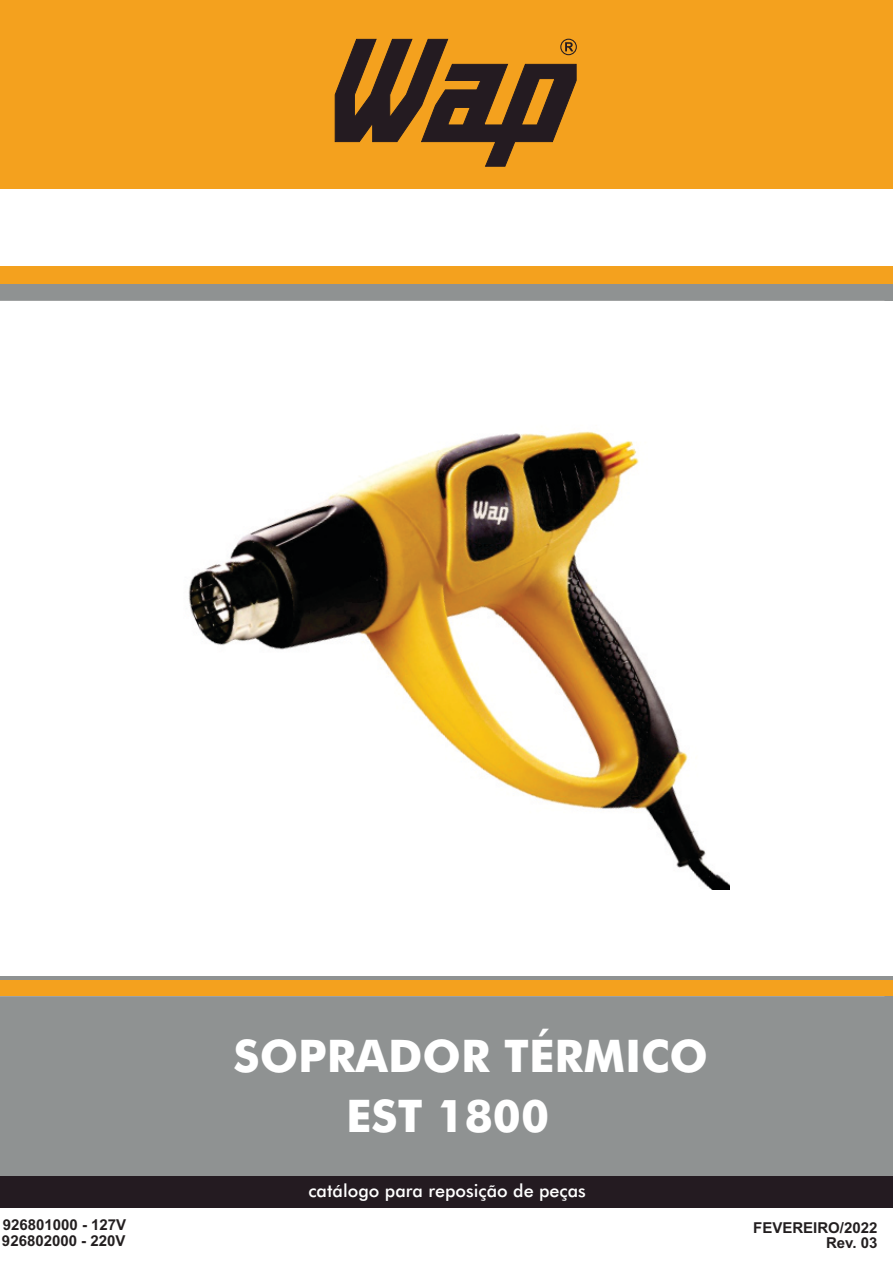
<style>
.page{position:relative;width:893px;height:1262px;background:#fff}
.page>*{position:absolute;margin:0;border:0;box-sizing:border-box;transform-origin:0 0}
.t1{font:700 45px/60px "Futura BT";color:#fff}
.t2{font:500 18px "Futura BT";color:#fff}
.t3{font:700 15px/16.5px "Arial";color:#231f20}
</style>
<div class="page">
<div style="left:0;top:54px;width:893px;height:1153px;background:#8f9292"></div>
<div style="left:0;top:0;width:893px;height:283px;background:#f4a11e"></div>
<div style="left:0;top:301px;width:893px;height:675px;background:#fff"></div>
<div style="left:0;top:189px;width:893px;height:77px;background:#fff"></div>
<div style="left:0;top:980px;width:892px;height:16px;background:#f4a11e"></div>
<div style="left:560px;top:39px;width:17px;height:16px;border:1px solid #241b21;border-radius:50%"></div>
<svg style="left:335px;top:39px;width:241px;height:127px"></svg>
<div style="left:0;top:1176px;width:893px;height:31px;background:#241b21"></div>
<img style="left:188px;top:431px;width:541px;height:458px">
<p class="t3" style="left:2px;top:1217px;width:126px">926801000 - 127V<br>926802000 - 220V</p>
<h1 class="t1" style="left:346px;top:1030px;width:363px;text-indent:-112px">SOPRADOR TÉRMICO<br>EST 1800</h1>
<p class="t2" style="left:308px;top:1183px;width:279px">catálogo para reposição de peças</p>
<p class="t3" style="left:753px;top:1222px;width:126px;line-height:14.7px;text-align:right">FEVEREIRO/2022<br>Rev. 03</p>
</div>
